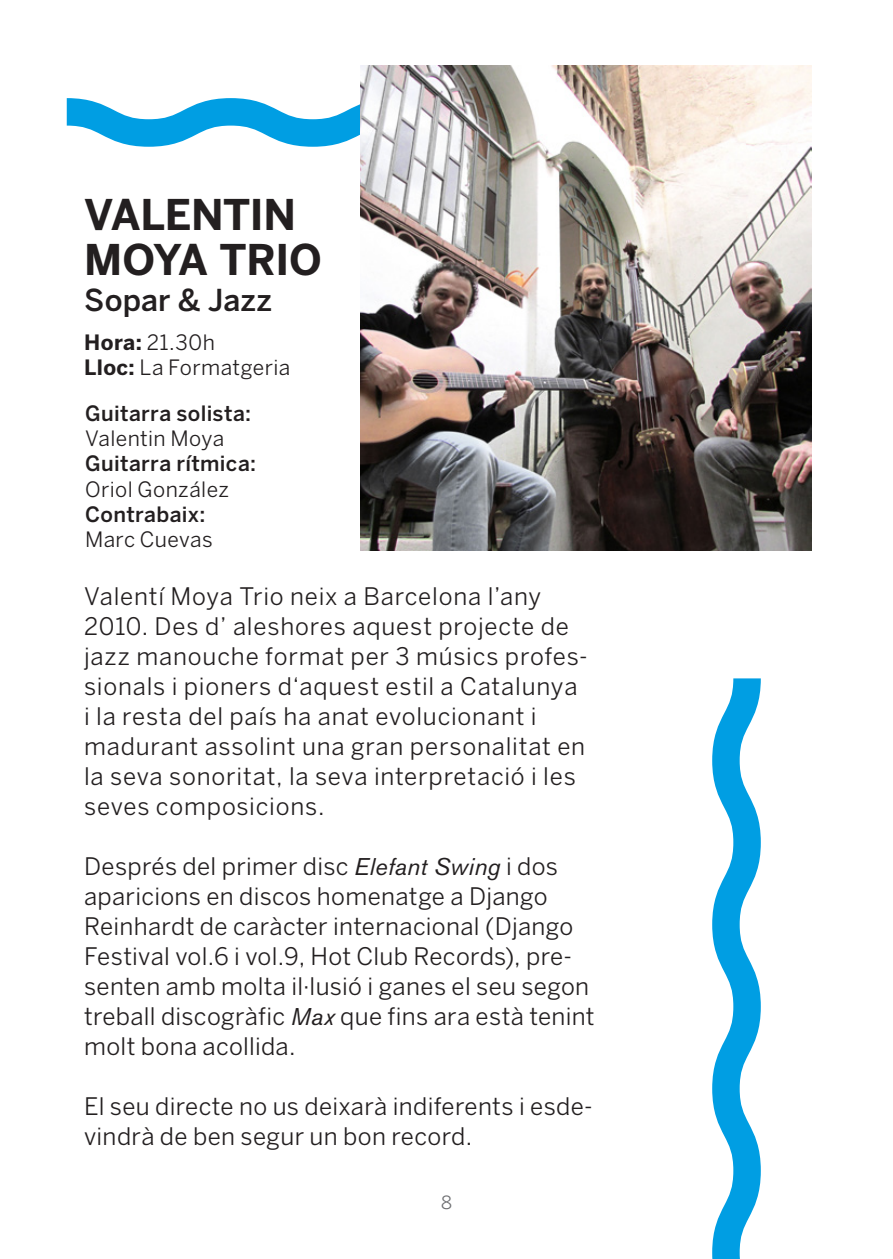
<style>
.page{position:relative;width:893px;height:1259px;background:#fff}
.page>*{position:absolute;margin:0;border:0;box-sizing:border-box;transform-origin:0 0}
.t1{font:700 42px/45px "Benton Sans";letter-spacing:-.01em;color:#231f20}
.t2{font:500 30px "Benton Sans";letter-spacing:.005em;color:#231f20}
.t3{font:24px/30px "Benton Sans";letter-spacing:.02em;color:#231f20}
.t4{font:500 21px/25.2px "Benton Sans";letter-spacing:.02em;color:#231f20}
.t5{font:21px/25.2px "Benton Sans";letter-spacing:.02em;color:#231f20}
.t6{font:18px "Benton Sans";color:#6c6d70}
.s1{font-weight:700}
.s2{font-weight:400}
.s3{font-family:"Akzidenz Grotesk BE";font-style:italic}
</style>
<div class="page">
<svg style="left:67px;top:98px;width:293px;height:49px"></svg>
<svg style="left:712px;top:678px;width:49px;height:581px"></svg>
<img style="left:360px;top:66px;width:451px;height:485px">
<p class="t1" style="left:84px;top:192px;width:239px">VALENTIN<br>MOYA TRIO</p>
<p class="t2" style="left:84px;top:282px;width:189px">Sopar &amp; Jazz</p>
<p class="t5" style="left:84px;top:330px;width:208px"><span class="s1">Hora:</span> 21.30h<br><span class="s1">Lloc:</span> La Formatgeria</p>
<p class="t4" style="left:85px;top:400px;width:168px">Guitarra solista:<br><span class="s2">Valentin Moya</span></p>
<p class="t4" style="left:85px;top:451px;width:173px">Guitarra rítmica:<br><span class="s2">Oriol González</span></p>
<p class="t4" style="left:85px;top:501px;width:129px">Contrabaix:<br><span class="s2">Marc Cuevas</span></p>
<p class="t3" style="left:84px;top:581px;width:505px">Valentí Moya Trio neix a Barcelona l’any 2010. Des d’ aleshores aquest projecte de jazz manouche format per 3 músics profes&shy;sionals i pioners d‘aquest estil a Catalunya i la resta del país ha anat evolucionant i madurant assolint una gran personalitat en la seva sonoritat, la seva interpretació i les seves composicions.</p>
<p class="t3" style="left:84px;top:851px;width:512px">Després del primer disc <span class="s3">Elefant Swing</span> i dos aparicions en discos homenatge a Django Reinhardt de caràcter internacional (Django Festival vol.6 i vol.9, Hot Club Records), pre&shy;senten amb molta il·lusió i ganes el seu segon treball discogràfic <span class="s3">Max</span> que fins ara està tenint molt bona acollida.</p>
<p class="t3" style="left:84px;top:1091px;width:510px">El seu directe no us deixarà indiferents i esde&shy;vindrà de ben segur un bon record.</p>
<p class="t6" style="left:441px;top:1192px;width:12px">8</p>
</div>
